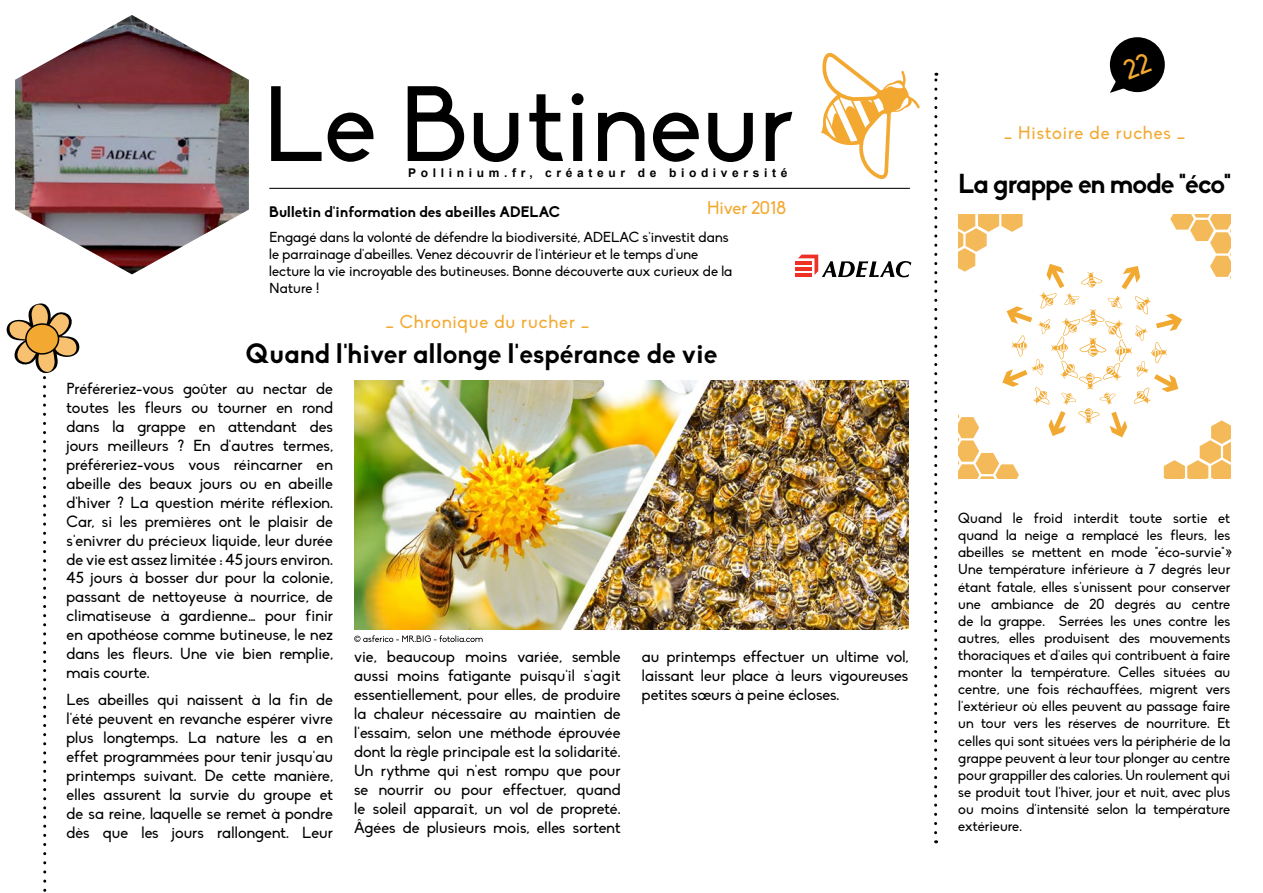
<style>
.page{position:relative;width:1263px;height:893px;background:#fff}
.page>*{position:absolute;margin:0;border:0;box-sizing:border-box;transform-origin:0 0}
.t1{font:105px "Biko";color:#000}
.t2{font:700 27px "Biko";letter-spacing:-.005em;color:#000}
.t3{font:700 27px "Biko";letter-spacing:-.03em;color:#000}
.t4{font:18px "Biko";letter-spacing:.05em;color:#f3a931}
.t5{font:18px "Biko";letter-spacing:-.005em;color:#f3a931}
.t6{font:15.75px/18.9px "Biko";color:#000;text-align:justify}
.t7{font:700 15px "Biko";color:#000}
.t8{font:14.25px/17.1px "Biko";color:#000;text-align:justify}
.t9{font:700 12px "Arial";letter-spacing:.385em;color:#000}
</style>
<div class="page">
<svg style="left:934px;top:73px;width:3px;height:760px"></svg>
<svg style="left:6px;top:303px;width:74px;height:589px"></svg>
<div style="left:26px;top:324px;width:33px;height:30px;background:#f3a931;border-radius:50%"></div>
<div style="left:25px;top:323px;width:34px;height:32px;border:2px solid #000;border-radius:50%"></div>
<img style="left:354px;top:380px;width:554px;height:249px">
<hr style="left:269px;top:188px;width:641px;height:1px;background:#000">
<svg style="left:820px;top:52px;width:100px;height:127px"></svg>
<svg style="left:958px;top:214px;width:273px;height:264px"></svg>
<svg style="left:354px;top:635px;width:129px;height:7px"></svg>
<img style="left:15px;top:15px;width:234px;height:259px">
<hr style="left:796px;top:273px;width:16px;height:4px;background:#ee3124">
<hr style="left:796px;top:267px;width:16px;height:4px;background:#ee3124">
<hr style="left:796px;top:261px;width:16px;height:4px;background:#ee3124">
<svg style="left:798px;top:255px;width:113px;height:22px"></svg>
<svg style="left:1110px;top:37px;width:55px;height:56px"></svg>
<h1 class="t1" style="left:263px;top:66px;width:531px">Le Butineur</h1>
<p class="t9" style="left:408px;top:164px;width:381px">Pollinium.fr, créateur de biodiversité</p>
<p class="t5" style="left:707px;top:198px;width:81px">Hiver 2018</p>
<p class="t7" style="left:269px;top:202px;width:292px">Bulletin d'information des abeilles ADELAC</p>
<p class="t8" style="left:269px;top:229px;width:464px;text-align:left">Engagé dans la volonté de défendre la biodiversité, ADELAC s'investit dans le parrainage d'abeilles. Venez découvrir de l'intérieur et le temps d'une lecture la vie incroyable des butineuses. Bonne découverte aux curieux de la Nature !</p>
<p class="t4" style="left:385px;top:311px;width:206px">_ Chronique du rucher _</p>
<h2 class="t2" style="left:246px;top:337px;width:473px">Quand l'hiver allonge l'espérance de vie</h2>
<p class="t6" style="left:67px;top:380px;width:268px">Préféreriez-vous goûter au nectar de toutes les fleurs ou tourner en rond dans la grappe en attendant des jours meilleurs ? En d'autres termes, préféreriez-vous vous réincarner en abeille des beaux jours ou en abeille d'hiver ? La question mérite réflexion.<br>Car, si les premières ont le plaisir de s'enivrer du précieux liquide, leur durée de vie est assez limitée : 45 jours environ.<br>45 jours à bosser dur pour la colonie, passant de nettoyeuse à nourrice, de climatiseuse à gardienne… pour finir en apothéose comme butineuse, le nez dans les fleurs. Une vie bien remplie, mais courte.</p>
<p class="t6" style="left:67px;top:691px;width:268px">Les abeilles qui naissent à la fin de l'été peuvent en revanche espérer vivre plus longtemps. La nature les a en effet programmées pour tenir jusqu'au printemps suivant. De cette manière, elles assurent la survie du groupe et de sa reine, laquelle se remet à pondre dès que les jours rallongent. Leur</p>
<p class="t6" style="left:354px;top:648px;width:268px">vie, beaucoup moins variée, semble aussi moins fatigante puisqu'il s'agit essentiellement, pour elles, de produire la chaleur nécessaire au maintien de l'essaim, selon une méthode éprouvée dont la règle principale est la solidarité.<br>Un rythme qui n'est rompu que pour se nourrir ou pour effectuer, quand le soleil apparaît, un vol de propreté.<br>Âgées de plusieurs mois, elles sortent</p>
<p class="t6" style="left:642px;top:648px;width:268px">au printemps effectuer un ultime vol, laissant leur place à leurs vigoureuses petites sœurs à peine écloses.</p>
<p class="t4" style="left:1004px;top:122px;width:183px">_ Histoire de ruches _</p>
<h2 class="t3" style="left:958px;top:167px;width:274px">La grappe en mode "éco"</h2>
<p class="t8" style="left:958px;top:510px;width:274px">Quand le froid interdit toute sortie et quand la neige a remplacé les fleurs, les abeilles se mettent en mode "éco-survie"».<br>Une température inférieure à 7 degrés leur étant fatale, elles s'unissent pour conserver une ambiance de 20 degrés au centre de la grappe. Serrées les unes contre les autres, elles produisent des mouvements thoraciques et d'ailes qui contribuent à faire monter la température. Celles situées au centre, une fois réchauffées, migrent vers l'extérieur où elles peuvent au passage faire un tour vers les réserves de nourriture. Et celles qui sont situées vers la périphérie de la grappe peuvent à leur tour plonger au centre pour grappiller des calories. Un roulement qui se produit tout l'hiver, jour et nuit, avec plus ou moins d'intensité selon la température extérieure.</p>
</div>
